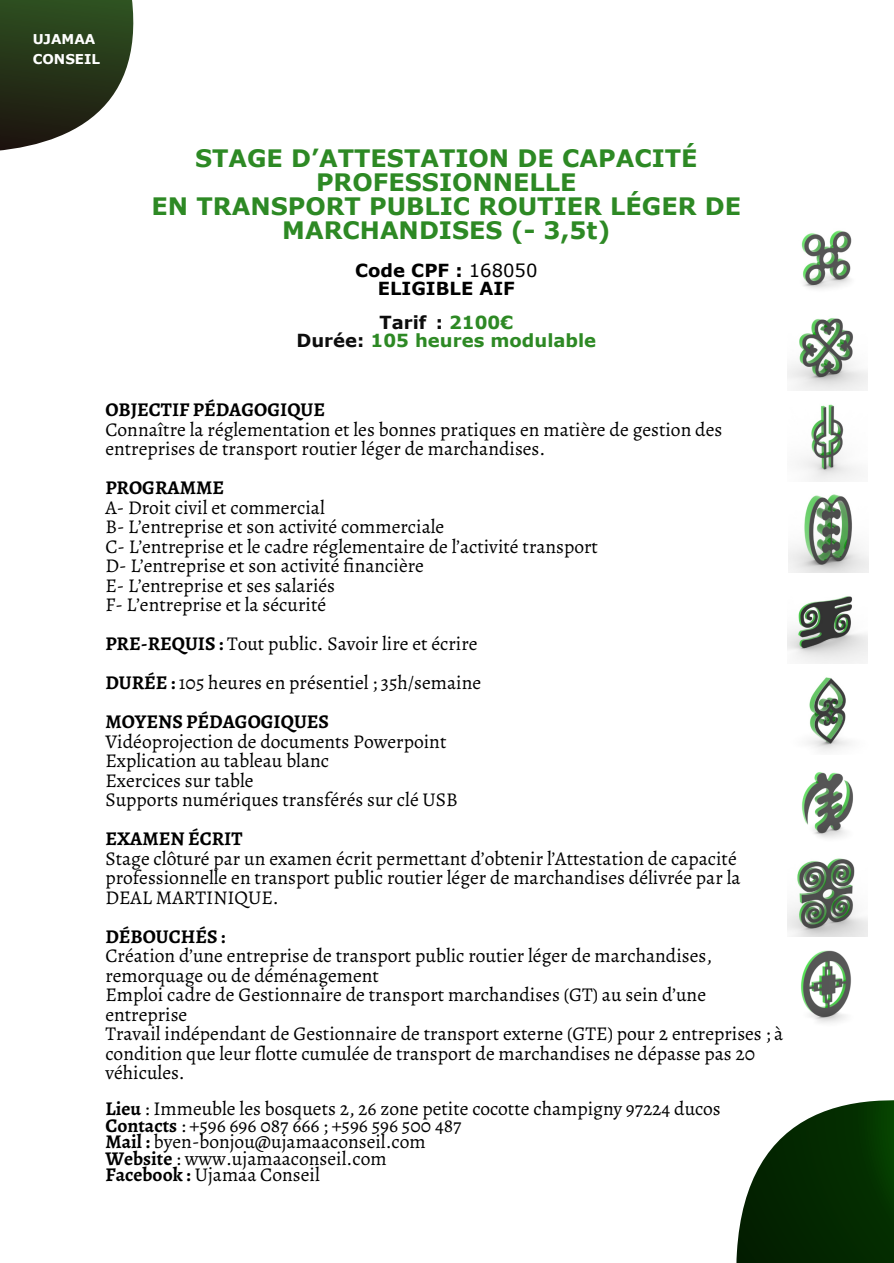
<style>
.page{position:relative;width:894px;height:1263px;background:#fff}
.page>*{position:absolute;margin:0;border:0;box-sizing:border-box;transform-origin:0 0}
.t1{font:700 24px/24px "Verdana";color:#2d8924;text-align:center}
.t2{font:19.5px/19.5px "Alegreya";color:#000}
.t3{font:700 19.5px "Alegreya";color:#000}
.t4{font:700 18px/18px "Verdana";color:#2d8924;text-align:center}
.t5{font:700 18px/18px "Verdana";color:#000;text-align:center}
.t6{font:700 13.5px/19.5px "Verdana";color:#fff}
.s1{font-weight:400}
.s2{color:#0d0d0d}
.s3{font-weight:700}
</style>
<div class="page">
<svg style="left:0;top:0;width:134px;height:151px"></svg>
<svg style="left:736px;top:1100px;width:157px;height:163px"></svg>
<img style="left:787px;top:318px;width:79px;height:72px">
<img style="left:801px;top:230px;width:51px;height:59px">
<img style="left:798px;top:404px;width:60px;height:77px">
<img style="left:788px;top:494px;width:80px;height:78px">
<img style="left:787px;top:596px;width:79px;height:67px">
<img style="left:808px;top:677px;width:42px;height:75px">
<img style="left:802px;top:772px;width:51px;height:66px">
<img style="left:787px;top:858px;width:79px;height:78px">
<img style="left:801px;top:950px;width:50px;height:73px">
<p class="t6" style="left:33px;top:31px;width:69px">UJAMAA<br>CONSEIL</p>
<p class="t1" style="left:151px;top:148px;width:591px">STAGE D’ATTESTATION DE CAPACITÉ<br>PROFESSIONNELLE<br>EN TRANSPORT PUBLIC ROUTIER LÉGER DE<br>MARCHANDISES (- 3,5t)</p>
<p class="t5" style="left:355px;top:263px;width:184px">Code CPF : <span class="s1">168050<br></span>ELIGIBLE AIF</p>
<p class="t4" style="left:296px;top:315px;width:301px"><span class="s2">Tarif :</span> 2100€<br><span class="s2">Durée:</span> 105 heures modulable</p>
<p class="t3" style="left:105px;top:396px;width:221px">OBJECTIF PÉDAGOGIQUE</p>
<p class="t2" style="left:105px;top:419px;width:618px">Connaître la réglementation et les bonnes pratiques en matière de gestion des entreprises de transport routier léger de marchandises.</p>
<p class="t3" style="left:105px;top:474px;width:120px">PROGRAMME</p>
<p class="t2" style="left:105px;top:497px;width:494px">A- Droit civil et commercial<br>B- L’entreprise et son activité commerciale<br>C- L’entreprise et le cadre réglementaire de l’activité transport D- L’entreprise et son activité financière<br>E- L’entreprise et ses salariés<br>F- L’entreprise et la sécurité</p>
<p class="t2" style="left:105px;top:624px;width:377px;line-height:39px"><span class="s3">PRE-REQUIS :</span> Tout public. Savoir lire et écrire<br><span class="s3">DURÉE :</span> 105 heures en présentiel ; 35h/semaine<br><span class="s3">MOYENS PÉDAGOGIQUES</span></p>
<p class="t2" style="left:105px;top:731px;width:354px">Vidéoprojection de documents Powerpoint Explication au tableau blanc<br>Exercices sur table<br>Supports numériques transférés sur clé USB</p>
<p class="t3" style="left:105px;top:825px;width:139px">EXAMEN ÉCRIT</p>
<p class="t2" style="left:105px;top:848px;width:636px">Stage clôturé par un examen écrit permettant d’obtenir l’Attestation de capacité professionnelle en transport public routier léger de marchandises délivrée par la<br>DEAL MARTINIQUE.</p>
<p class="t3" style="left:105px;top:923px;width:122px">DÉBOUCHÉS :</p>
<p class="t2" style="left:105px;top:946px;width:679px">Création d’une entreprise de transport public routier léger de marchandises, remorquage ou de déménagement<br>Emploi cadre de Gestionnaire de transport marchandises (GT) au sein d’une entreprise<br>Travail indépendant de Gestionnaire de transport externe (GTE) pour 2 entreprises ; à condition que leur flotte cumulée de transport de marchandises ne dépasse pas 20 véhicules.</p>
<p class="t2" style="left:105px;top:1100px;width:616px;line-height:16.5px"><span class="s3">Lieu</span> : Immeuble les bosquets 2, 26 zone petite cocotte champigny 97224 ducos <span class="s3">Contacts</span> : +596 696 087 666 ; +596 596 500 487<br><span class="s3">Mail :</span> byen-bonjou@ujamaaconseil.com<br><span class="s3">Website</span> : www.ujamaaconseil.com<br><span class="s3">Facebook :</span> Ujamaa Conseil</p>
</div>
